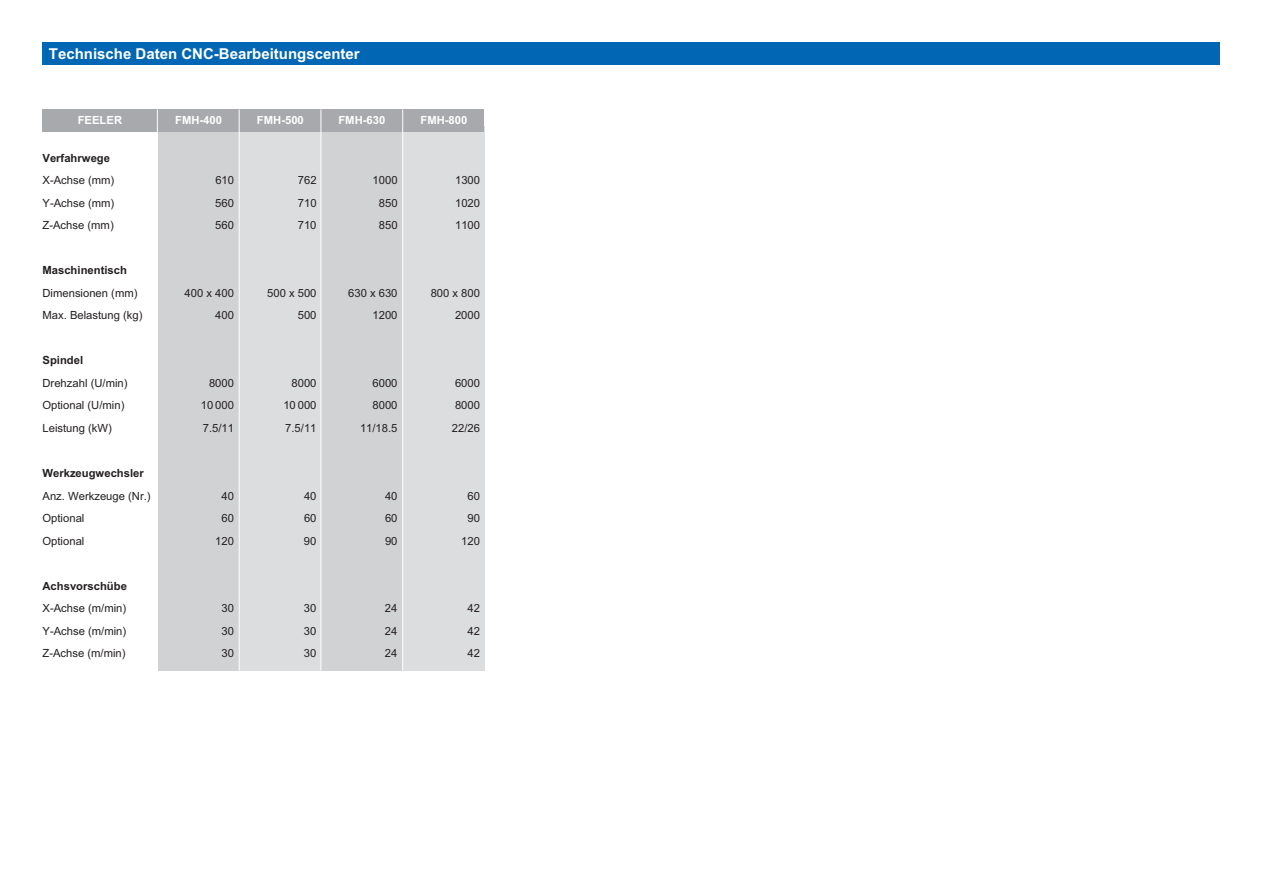
<style>
.page{position:relative;width:1263px;height:893px;background:#fff}
.page>*{position:absolute;margin:0;border:0;box-sizing:border-box;transform-origin:0 0}
.t1{font:700 15px "Arial";color:#fff}
.t2{font:11.25px/22.5px "Arial";color:#231f20}
.t3{font:700 11.25px "Arial";color:#231f20}
.t4{font:700 11.25px "Arial";color:#fff}
</style>
<div class="page">
<div style="left:157px;top:126px;width:82px;height:545px;background:#d1d2d4"></div>
<div style="left:321px;top:126px;width:82px;height:545px;background:#d1d2d4"></div>
<div style="left:239px;top:126px;width:82px;height:545px;background:#dcdddf"></div>
<div style="left:403px;top:126px;width:81px;height:545px;background:#dcdddf"></div>
<div style="left:43px;top:43px;width:1177px;height:22px;background:#0166b3"></div>
<div style="left:43px;top:109px;width:441px;height:23px;background:#a8a9ad"></div>
<hr style="left:157px;top:109px;width:1px;height:562px;background:#fff">
<hr style="left:239px;top:109px;width:1px;height:562px;background:#fff">
<hr style="left:321px;top:109px;width:1px;height:562px;background:#fff">
<hr style="left:402px;top:109px;width:1px;height:562px;background:#fff">
<h1 class="t1" style="left:49px;top:46px;width:312px">Technische Daten CNC-Bearbeitungscenter</h1>
<p class="t4" style="left:78px;top:114px;width:46px">FEELER</p>
<p class="t3" style="left:43px;top:152px;width:69px">Verfahrwege</p>
<p class="t2" style="left:43px;top:169px;width:73px;text-align:justify">X-Achse (mm)<br>Y-Achse (mm)<br>Z-Achse (mm)</p>
<p class="t3" style="left:43px;top:264px;width:86px">Maschinentisch</p>
<p class="t2" style="left:43px;top:282px;width:102px">Dimensionen (mm)<br>Max. Belastung (kg)</p>
<p class="t3" style="left:43px;top:354px;width:42px">Spindel</p>
<p class="t2" style="left:43px;top:372px;width:87px">Drehzahl (U/min)<br>Optional (U/min)<br>Leistung (kW)</p>
<p class="t3" style="left:43px;top:467px;width:103px">Werkzeugwechsler</p>
<p class="t2" style="left:43px;top:484px;width:110px">Anz. Werkzeuge (Nr.)<br>Optional<br>Optional</p>
<p class="t3" style="left:43px;top:579px;width:86px">Achsvorschübe</p>
<p class="t2" style="left:43px;top:597px;width:85px;text-align:justify">X-Achse (m/min)<br>Y-Achse (m/min)<br>Z-Achse (m/min)</p>
<p class="t4" style="left:175px;top:114px;width:48px">FMH-400</p>
<p class="t4" style="left:257px;top:114px;width:48px">FMH-500</p>
<p class="t4" style="left:338px;top:114px;width:48px">FMH-630</p>
<p class="t4" style="left:420px;top:114px;width:48px">FMH-800</p>
<p class="t2" style="left:215px;top:169px;width:20px">610</p>
<p class="t2" style="left:298px;top:169px;width:20px">762</p>
<p class="t2" style="left:373px;top:169px;width:27px">1000</p>
<p class="t2" style="left:455px;top:169px;width:27px">1300</p>
<p class="t2" style="left:215px;top:192px;width:20px">560</p>
<p class="t2" style="left:298px;top:192px;width:20px">710</p>
<p class="t2" style="left:379px;top:192px;width:20px">850</p>
<p class="t2" style="left:455px;top:192px;width:27px">1020</p>
<p class="t2" style="left:215px;top:214px;width:20px">560</p>
<p class="t2" style="left:298px;top:214px;width:20px">710</p>
<p class="t2" style="left:379px;top:214px;width:20px">850</p>
<p class="t2" style="left:455px;top:214px;width:27px">1100</p>
<p class="t2" style="left:185px;top:282px;width:51px">400 x 400</p>
<p class="t2" style="left:267px;top:282px;width:51px">500 x 500</p>
<p class="t2" style="left:348px;top:282px;width:51px">630 x 630</p>
<p class="t2" style="left:431px;top:282px;width:51px">800 x 800</p>
<p class="t2" style="left:215px;top:304px;width:20px">400</p>
<p class="t2" style="left:298px;top:304px;width:20px">500</p>
<p class="t2" style="left:373px;top:304px;width:27px">1200</p>
<p class="t2" style="left:455px;top:304px;width:27px">2000</p>
<p class="t2" style="left:209px;top:372px;width:27px">8000</p>
<p class="t2" style="left:291px;top:372px;width:27px">8000</p>
<p class="t2" style="left:372px;top:372px;width:27px">6000</p>
<p class="t2" style="left:455px;top:372px;width:27px">6000</p>
<p class="t2" style="left:201px;top:394px;width:35px">10 000</p>
<p class="t2" style="left:283px;top:394px;width:35px">10 000</p>
<p class="t2" style="left:372px;top:394px;width:27px">8000</p>
<p class="t2" style="left:455px;top:394px;width:27px">8000</p>
<p class="t2" style="left:203px;top:417px;width:33px">7.5/11</p>
<p class="t2" style="left:285px;top:417px;width:33px">7.5/11</p>
<p class="t2" style="left:360px;top:417px;width:39px">11/18.5</p>
<p class="t2" style="left:452px;top:417px;width:30px">22/26</p>
<p class="t2" style="left:221px;top:484px;width:14px">40</p>
<p class="t2" style="left:304px;top:484px;width:14px">40</p>
<p class="t2" style="left:385px;top:484px;width:14px">40</p>
<p class="t2" style="left:467px;top:484px;width:14px">60</p>
<p class="t2" style="left:221px;top:507px;width:14px">60</p>
<p class="t2" style="left:304px;top:507px;width:14px">60</p>
<p class="t2" style="left:385px;top:507px;width:14px">60</p>
<p class="t2" style="left:467px;top:507px;width:14px">90</p>
<p class="t2" style="left:215px;top:529px;width:20px">120</p>
<p class="t2" style="left:304px;top:529px;width:14px">90</p>
<p class="t2" style="left:385px;top:529px;width:14px">90</p>
<p class="t2" style="left:461px;top:529px;width:20px">120</p>
<p class="t2" style="left:221px;top:597px;width:14px">30</p>
<p class="t2" style="left:304px;top:597px;width:14px">30</p>
<p class="t2" style="left:385px;top:597px;width:14px">24</p>
<p class="t2" style="left:467px;top:597px;width:14px">42</p>
<p class="t2" style="left:221px;top:619px;width:14px">30</p>
<p class="t2" style="left:304px;top:619px;width:14px">30</p>
<p class="t2" style="left:385px;top:619px;width:14px">24</p>
<p class="t2" style="left:467px;top:619px;width:14px">42</p>
<p class="t2" style="left:221px;top:642px;width:14px">30</p>
<p class="t2" style="left:304px;top:642px;width:14px">30</p>
<p class="t2" style="left:385px;top:642px;width:14px">24</p>
<p class="t2" style="left:467px;top:642px;width:14px">42</p>
</div>
